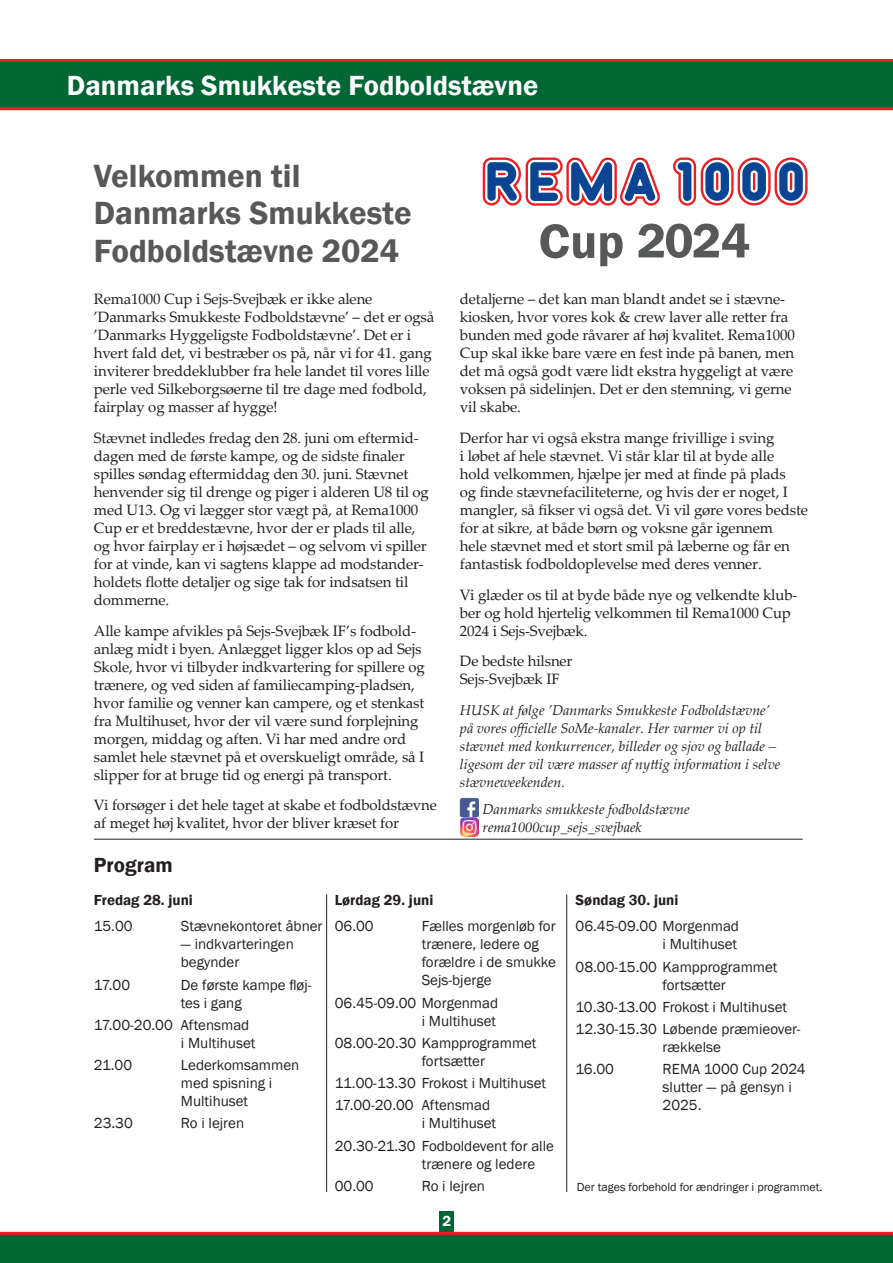
<style>
.page{position:relative;width:893px;height:1263px;background:#fff}
.page>*{position:absolute;margin:0;border:0;box-sizing:border-box;transform-origin:0 0}
.t1{font:600 50.1px "Franklin Gothic";color:#57585a}
.t2{font:600 33px/37.5px "Franklin Gothic";color:#57585a}
.t3{font:600 28.5px "Franklin Gothic";color:#fff}
.t4{font:600 21px "Franklin Gothic";color:#231f20}
.t5{font:15px/18px "Palatino Linotype";letter-spacing:-.01em;color:#231f20}
.t6{font:15px/18px "Franklin Gothic";color:#231f20}
.t7{font:600 15px "Franklin Gothic";color:#231f20}
.t8{font:600 15px "Franklin Gothic";color:#fff}
.t9{font:italic 14.25px/18px "Palatino Linotype";color:#231f20}
.t10{font:12px "Franklin Gothic";color:#231f20}
</style>
<div class="page">
<div style="left:439px;top:1211px;width:15px;height:33px;background:#063"></div>
<div style="left:0;top:59px;width:893px;height:51px;background:#063"></div>
<hr style="left:0;top:107px;width:893px;height:3px;background:#ee1d23">
<hr style="left:0;top:59px;width:893px;height:3px;background:#ee1d23">
<div style="left:0;top:1233px;width:893px;height:30px;background:#063"></div>
<hr style="left:0;top:1232px;width:893px;height:3px;background:#ee1d23">
<img style="left:460px;top:798px;width:19px;height:38px">
<hr style="left:94px;top:839px;width:709px;height:1px;background:#231f20">
<hr style="left:326px;top:894px;width:1px;height:298px;background:#231f20">
<hr style="left:566px;top:894px;width:1px;height:298px;background:#231f20">
<svg style="left:701px;top:157px;width:33px;height:48px"></svg>
<svg style="left:738px;top:157px;width:33px;height:48px"></svg>
<svg style="left:775px;top:157px;width:32px;height:48px"></svg>
<svg style="left:673px;top:157px;width:23px;height:49px"></svg>
<svg style="left:483px;top:157px;width:177px;height:49px"></svg>
<svg style="left:703px;top:160px;width:28px;height:43px"></svg>
<svg style="left:740px;top:160px;width:28px;height:43px"></svg>
<svg style="left:777px;top:160px;width:28px;height:43px"></svg>
<svg style="left:540px;top:224px;width:83px;height:42px"></svg>
<p class="t3" style="left:67px;top:68px;width:473px">Danmarks Smukkeste Fodboldstævne</p>
<p class="t2" style="left:94px;top:157px;width:319px">Velkommen til<br>Danmarks Smukkeste<br>Fodboldstævne 2024</p>
<p class="t5" style="left:94px;top:289px;width:342px">Rema1000 Cup i Sejs-Svejbæk er ikke alene ’Danmarks Smukkeste Fodboldstævne’ – det er også ’Danmarks Hyggeligste Fodboldstævne’. Det er i hvert fald det, vi bestræber os på, når vi for 41. gang inviterer breddeklubber fra hele landet til vores lille perle ved Silkeborgsøerne til tre dage med fodbold, fairplay og masser af hygge!</p>
<p class="t5" style="left:94px;top:428px;width:337px">Stævnet indledes fredag den 28. juni om eftermid&shy;dagen med de første kampe, og de sidste finaler spilles søndag eftermiddag den 30. juni. Stævnet henvender sig til drenge og piger i alderen U8 til og med U13. Og vi lægger stor vægt på, at Rema1000<br>Cup er et breddestævne, hvor der er plads til alle, og hvor fairplay er i højsædet – og selvom vi spiller for at vinde, kan vi sagtens klappe ad modstander&shy;holdets flotte detaljer og sige tak for indsatsen til dommerne.</p>
<p class="t5" style="left:94px;top:621px;width:332px">Alle kampe afvikles på Sejs-Svejbæk IF’s fodbold&shy;anlæg midt i byen. Anlægget ligger klos op ad Sejs Skole, hvor vi tilbyder indkvartering for spillere og trænere, og ved siden af familiecamping-pladsen, hvor familie og venner kan campere, og et stenkast fra Multihuset, hvor der vil være sund forplejning morgen, middag og aften. Vi har med andre ord samlet hele stævnet på et overskueligt område, så I slipper for at bruge tid og energi på transport.</p>
<p class="t5" style="left:94px;top:796px;width:345px">Vi forsøger i det hele taget at skabe et fodboldstævne af meget høj kvalitet, hvor der bliver kræset for</p>
<p class="t4" style="left:94px;top:852px;width:80px">Program</p>
<p class="t1" style="left:637px;top:210px;width:115px">2024</p>
<p class="t5" style="left:460px;top:289px;width:336px">detaljerne – det kan man blandt andet se i stævne&shy;kiosken, hvor vores kok &amp; crew laver alle retter fra bunden med gode råvarer af høj kvalitet. Rema1000<br>Cup skal ikke bare være en fest inde på banen, men det må også godt være lidt ekstra hyggeligt at være voksen på sidelinjen. Det er den stemning, vi gerne vil skabe.</p>
<p class="t5" style="left:460px;top:428px;width:349px">Derfor har vi også ekstra mange frivillige i sving<br>i løbet af hele stævnet. Vi står klar til at byde alle hold velkommen, hjælpe jer med at finde på plads<br>og finde stævnefaciliteterne, og hvis der er noget, I mangler, så fikser vi også det. Vi vil gøre vores bedste for at sikre, at både børn og voksne går igennem<br>hele stævnet med et stort smil på læberne og får en fantastisk fodboldoplevelse med deres venner.</p>
<p class="t5" style="left:460px;top:585px;width:339px">Vi glæder os til at byde både nye og velkendte klub&shy;ber og hold hjertelig velkommen til Rema1000 Cup<br>2024 i Sejs-Svejbæk.</p>
<p class="t5" style="left:460px;top:652px;width:114px">De bedste hilsner<br>Sejs-Svejbæk IF</p>
<p class="t9" style="left:460px;top:701px;width:322px">HUSK at følge ’Danmarks Smukkeste Fodboldstævne’ på vores officielle SoMe-kanaler. Her varmer vi op til stævnet med konkurrencer, billeder og sjov og ballade – ligesom der vil være masser af nyttig information i selve stævneweekenden.</p>
<p class="t9" style="left:482px;top:799px;width:209px">Danmarks smukkeste fodboldstævne rema1000cup_sejs_svejbaek</p>
<p class="t7" style="left:94px;top:890px;width:101px">Fredag 28. juni</p>
<p class="t6" style="left:94px;top:918px;width:40px">15.00</p>
<p class="t6" style="left:181px;top:918px;width:143px">Stævnekontoret åbner</p>
<p class="t6" style="left:181px;top:936px;width:114px">— indkvarteringen begynder</p>
<p class="t6" style="left:94px;top:976px;width:38px">17.00</p>
<p class="t6" style="left:181px;top:976px;width:132px">De første kampe fløj&shy;tes i gang</p>
<p class="t6" style="left:181px;top:1016px;width:76px;text-indent:-87px">17.00-20.00 Aftensmad i Multihuset</p>
<p class="t6" style="left:94px;top:1056px;width:40px">21.00</p>
<p class="t6" style="left:181px;top:1056px;width:120px">Lederkomsammen med spisning i<br>Multihuset</p>
<p class="t6" style="left:94px;top:1115px;width:40px">23.30</p>
<p class="t6" style="left:181px;top:1115px;width:65px">Ro i lejren</p>
<p class="t7" style="left:335px;top:890px;width:100px">Lørdag 29. juni</p>
<p class="t6" style="left:335px;top:918px;width:40px">06.00</p>
<p class="t6" style="left:422px;top:918px;width:136px">Fælles morgenløb for trænere, ledere og forældre i de smukke<br>Sejs-bjerge</p>
<p class="t6" style="left:335px;top:994px;width:165px;text-align:right">06.45-09.00 Morgenmad i Multihuset</p>
<p class="t6" style="left:422px;top:1034px;width:116px;text-indent:-87px">08.00-20.30 Kampprogrammet fortsætter</p>
<p class="t6" style="left:335px;top:1074px;width:213px">11.00-13.30 Frokost i Multihuset</p>
<p class="t6" style="left:422px;top:1097px;width:76px;text-indent:-87px">17.00-20.00 Aftensmad i Multihuset</p>
<p class="t6" style="left:422px;top:1137px;width:134px;text-indent:-87px">20.30-21.30 Fodboldevent for alle trænere og ledere</p>
<p class="t6" style="left:335px;top:1177px;width:40px">00.00</p>
<p class="t6" style="left:422px;top:1177px;width:65px">Ro i lejren</p>
<p class="t8" style="left:442px;top:1212px;width:10px">2</p>
<p class="t7" style="left:576px;top:890px;width:104px">Søndag 30. juni</p>
<p class="t6" style="left:576px;top:918px;width:165px;text-align:right">06.45-09.00 Morgenmad i Multihuset</p>
<p class="t6" style="left:663px;top:958px;width:116px;text-indent:-87px">08.00-15.00 Kampprogrammet fortsætter</p>
<p class="t6" style="left:576px;top:998px;width:213px">10.30-13.00 Frokost i Multihuset</p>
<p class="t6" style="left:576px;top:1020px;width:226px;text-align:center">12.30-15.30 Løbende præmieover&shy;rækkelse</p>
<p class="t6" style="left:576px;top:1061px;width:40px">16.00</p>
<p class="t6" style="left:663px;top:1061px;width:144px">REMA 1000 Cup 2024 slutter — på gensyn i<br>2025.</p>
<p class="t10" style="left:577px;top:1179px;width:247px">Der tages forbehold for ændringer i programmet.</p>
</div>
